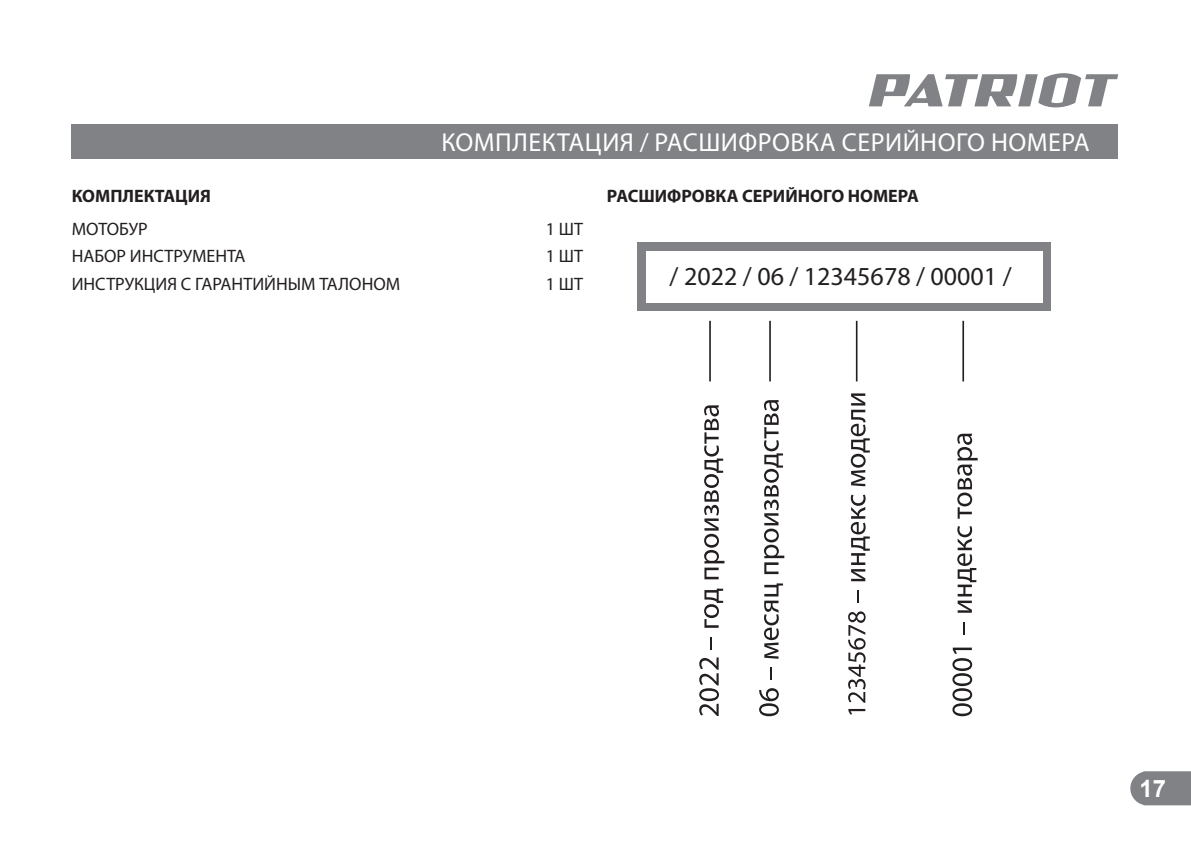
<style>
.page{position:relative;width:1191px;height:843px;background:#fff}
.page>*{position:absolute;margin:0;border:0;box-sizing:border-box;transform-origin:0 0}
.t1{font:26px "Myriad Pro";letter-spacing:.02em;color:#fff}
.t2{font:26px "Myriad Pro";color:#231f20}
.t3{font:700 24px "Arial";color:#fff}
.t4{font:18px "Myriad Pro";color:#231f20}
.t5{font:700 18px "Myriad Pro";color:#231f20}
</style>
<div class="page">
<svg style="left:1130px;top:771px;width:61px;height:33px;background:#888a8d"></svg>
<svg style="left:869px;top:73px;width:249px;height:34px"></svg>
<div style="left:72px;top:124px;width:1046px;height:34px;background:#808285"></div>
<svg style="left:710px;top:637px;width:2px;height:12px"></svg>
<svg style="left:704px;top:588px;width:19px;height:39px"></svg>
<svg style="left:704px;top:405px;width:20px;height:174px"></svg>
<svg style="left:759px;top:688px;width:20px;height:27px"></svg>
<svg style="left:770px;top:667px;width:2px;height:12px"></svg>
<svg style="left:764px;top:583px;width:19px;height:75px"></svg>
<svg style="left:764px;top:400px;width:20px;height:173px"></svg>
<svg style="left:848px;top:708px;width:17px;height:6px"></svg>
<svg style="left:848px;top:611px;width:18px;height:91px"></svg>
<svg style="left:857px;top:590px;width:2px;height:13px"></svg>
<svg style="left:851px;top:494px;width:19px;height:87px"></svg>
<svg style="left:851px;top:393px;width:19px;height:93px"></svg>
<svg style="left:952px;top:647px;width:20px;height:68px"></svg>
<svg style="left:964px;top:622px;width:1px;height:12px"></svg>
<svg style="left:957px;top:526px;width:19px;height:86px"></svg>
<svg style="left:957px;top:433px;width:21px;height:85px"></svg>
<hr style="left:962px;top:320px;width:2px;height:61px;background:#231f20">
<hr style="left:856px;top:320px;width:2px;height:61px;background:#231f20">
<hr style="left:769px;top:320px;width:2px;height:61px;background:#231f20">
<hr style="left:709px;top:320px;width:2px;height:61px;background:#231f20">
<div style="left:638px;top:242px;width:413px;height:68px;background:#808285"></div>
<div style="left:646px;top:251px;width:397px;height:51px;background:#fff"></div>
<svg style="left:699px;top:657px;width:20px;height:58px"></svg>
<h1 class="t1" style="left:441px;top:130px;width:650px">КОМПЛЕКТАЦИЯ / РАСШИФРОВКА СЕРИЙНОГО НОМЕРА</h1>
<p class="t5" style="left:72px;top:187px;width:141px">КОМПЛЕКТАЦИЯ</p>
<p class="t4" style="left:72px;top:220px;width:77px">МОТОБУР</p>
<p class="t4" style="left:546px;top:220px;width:39px">1 ШТ</p>
<p class="t4" style="left:72px;top:247px;width:175px">НАБОР ИНСТРУМЕНТА</p>
<p class="t4" style="left:546px;top:247px;width:39px">1 ШТ</p>
<p class="t4" style="left:72px;top:275px;width:330px">ИНСТРУКЦИЯ С ГАРАНТИЙНЫМ ТАЛОНОМ</p>
<p class="t4" style="left:546px;top:275px;width:39px">1 ШТ</p>
<p class="t5" style="left:607px;top:187px;width:314px">РАСШИФРОВКА СЕРИЙНОГО НОМЕРА</p>
<h1 class="t2" style="left:670px;top:264px;width:344px">/ 2022 / 06 / 12345678 / 00001 /</h1>
<h2 class="t3" style="left:1139px;top:774px;width:28px">17</h2>
</div>
